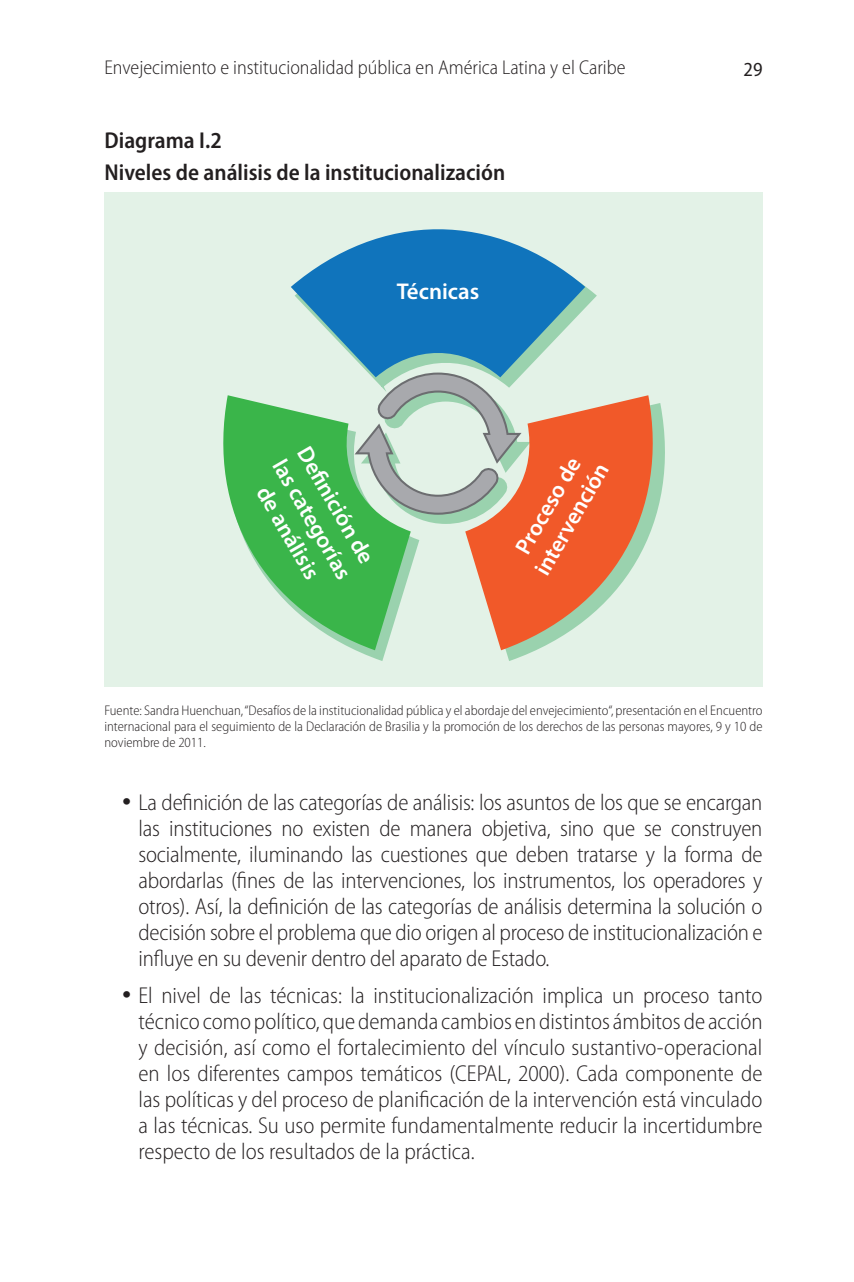
<style>
.page{position:relative;width:854px;height:1282px;background:#fff}
.page>*{position:absolute;margin:0;border:0;box-sizing:border-box;transform-origin:0 0}
.t1{font:23px/26px "Myriad Pro Light Semi Cn 2";letter-spacing:-.01em;color:#231f20;text-align:justify}
.t2{font:600 semi-condensed 23px/31.6px "Myriad Pro";color:#231f20}
.t3{font:600 22.8px/27.4px "Myriad Pro";color:#fff;text-align:center}
.t4{font:300 semi-condensed 20px "Myriad Pro";color:#231f20}
.t5{font:20px "Myriad Pro Semi Cn 4";color:#231f20}
.t6{font:14px/16px "Myriad Pro Light Semi Cn 2";color:#231f20;text-align:justify}
</style>
<div class="page">
<div style="left:104px;top:192px;width:658px;height:495px;background:#e3f2e7"></div>
<svg style="left:355px;top:537px;width:65px;height:124px"></svg>
<svg style="left:291px;top:229px;width:294px;height:142px;fill:#1074bc"></svg>
<svg style="left:223px;top:395px;width:188px;height:255px;fill:#3ab54a"></svg>
<svg style="left:465px;top:395px;width:200px;height:255px;fill:#f15929"></svg>
<svg style="left:352px;top:371px;width:180px;height:154px"></svg>
<svg style="left:310px;top:468px;width:20px;height:17px"></svg>
<p class="t4" style="left:104px;top:57px;width:522px">Envejecimiento e institucionalidad pública en América Latina y el Caribe</p>
<p class="t5" style="left:743px;top:58px;width:20px">29</p>
<p class="t2" style="left:104px;top:125px;width:402px">Diagrama I.2<br>Niveles de análisis de la institucionalización</p>
<p class="t3" style="left:396px;top:277px;width:84px">Técnicas</p>
<p class="t3" style="left:314px;top:439px;width:136px;rotate:60deg">De nición de las categorías de análisis</p>
<p class="t3" style="left:504px;top:552px;width:127px;rotate:-60deg">Proceso de intervención</p>
<p class="t6" style="left:104px;top:702px;width:659px">Fuente: Sandra Huenchuan, “Desafíos de la institucionalidad pública y el abordaje del envejecimiento“, presentación en el Encuentro internacional para el seguimiento de la Declaración de Brasilia y la promoción de los derechos de las personas mayores, 9 y 10 de noviembre de 2011.</p>
<p class="t1" style="left:138px;top:789px;width:625px;text-indent:-17px">• La definición de las categorías de análisis: los asuntos de los que se encargan las instituciones no existen de manera objetiva, sino que se construyen socialmente, iluminando las cuestiones que deben tratarse y la forma de abordarlas (fines de las intervenciones, los instrumentos, los operadores y otros). Así, la definición de las categorías de análisis determina la solución o decisión sobre el problema que dio origen al proceso de institucionalización e influye en su devenir dentro del aparato de Estado.</p>
<p class="t1" style="left:138px;top:983px;width:625px;text-indent:-17px">• El nivel de las técnicas: la institucionalización implica un proceso tanto técnico como político, que demanda cambios en distintos ámbitos de acción y decisión, así como el fortalecimiento del vínculo sustantivo-operacional en los diferentes campos temáticos (CEPAL, 2000). Cada componente de las políticas y del proceso de planificación de la intervención está vinculado a las técnicas. Su uso permite fundamentalmente reducir la incertidumbre respecto de los resultados de la práctica.</p>
</div>
